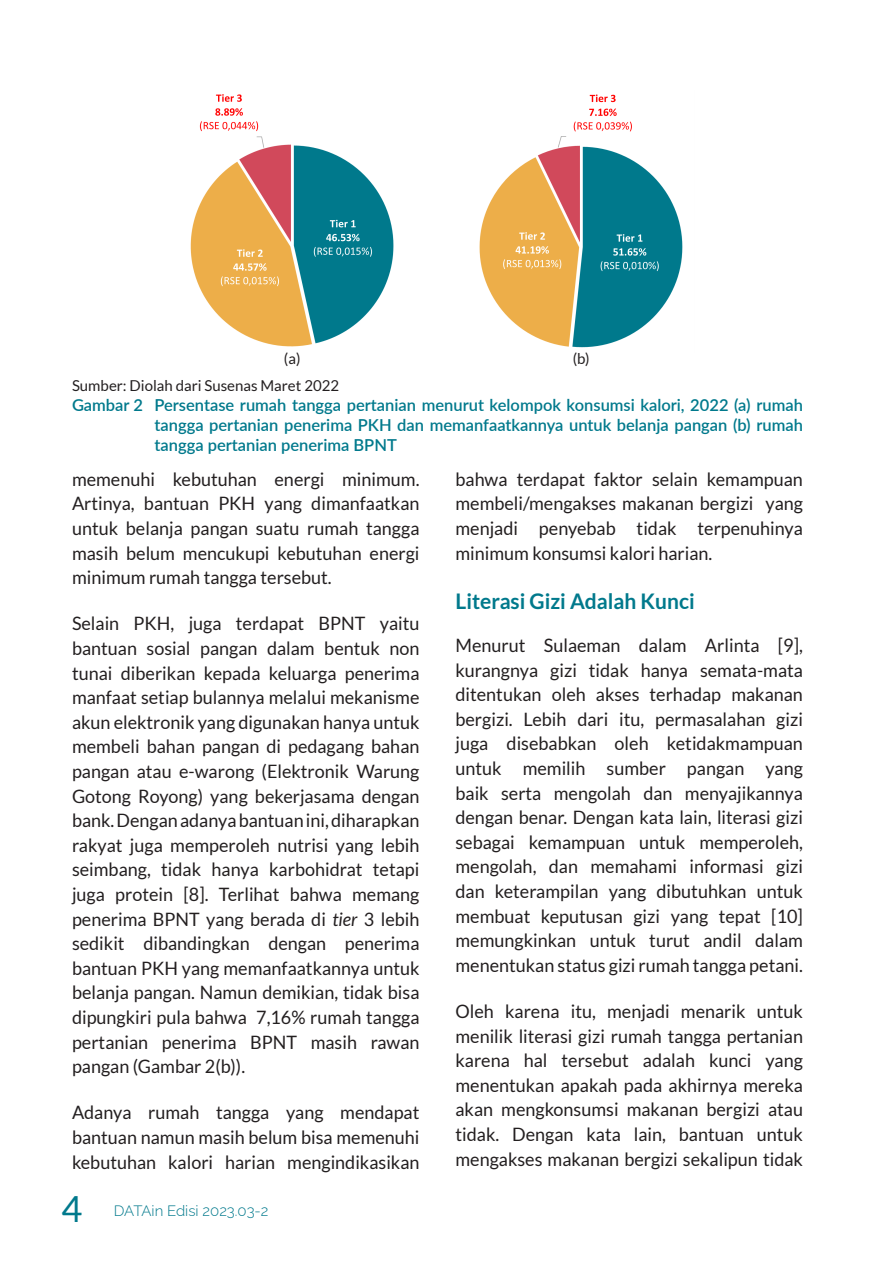
<style>
.page{position:relative;width:893px;height:1263px;background:#fff}
.page>*{position:absolute;margin:0;border:0;box-sizing:border-box;transform-origin:0 0}
.t1{font:36px "Lato";color:#00798c}
.Heading_1_Datain{font:700 21.6px "Lato";color:#00798c}
.Body_Text_Datain{font:18.45px/24.6px "Lato";color:#231f20;text-align:justify}
.t2{font:600 16.5px/19.8px "Lato";color:#00798c;text-align:justify}
.Sumber_Note_Gambar_D{font:15px "Lato";color:#231f20}
.t3{font:100 15px "Raleway";color:#00798c}
.s1{font-style:italic}
</style>
<div class="page">
<img style="left:190px;top:94px;width:204px;height:253px">
<img style="left:479px;top:94px;width:204px;height:254px">
<p class="Sumber_Note_Gambar_D" style="left:284px;top:350px;width:18px">(a)</p>
<p class="Sumber_Note_Gambar_D" style="left:573px;top:350px;width:19px">(b)</p>
<p class="Sumber_Note_Gambar_D" style="left:72px;top:377px;width:269px">Sumber: Diolah dari Susenas Maret 2022</p>
<p class="t2" style="left:154px;top:394px;width:650px;text-indent:-82px">Gambar 2 Persentase rumah tangga pertanian menurut kelompok konsumsi kalori, 2022 (a) rumah tangga pertanian penerima PKH dan memanfaatkannya untuk belanja pangan (b) rumah tangga pertanian penerima BPNT</p>
<p class="Body_Text_Datain" style="left:455px;top:467px;width:349px">bahwa terdapat faktor selain kemampuan membeli/mengakses makanan bergizi yang menjadi penyebab tidak terpenuhinya minimum konsumsi kalori harian.</p>
<p class="Heading_1_Datain" style="left:455px;top:589px;width:241px">Literasi Gizi Adalah Kunci</p>
<p class="Body_Text_Datain" style="left:455px;top:633px;width:349px">Menurut Sulaeman dalam Arlinta [9], kurangnya gizi tidak hanya semata-mata ditentukan oleh akses terhadap makanan bergizi. Lebih dari itu, permasalahan gizi juga disebabkan oleh ketidakmampuan untuk memilih sumber pangan yang baik serta mengolah dan menyajikannya dengan benar. Dengan kata lain, literasi gizi sebagai kemampuan untuk memperoleh, mengolah, dan memahami informasi gizi dan keterampilan yang dibutuhkan untuk membuat keputusan gizi yang tepat [10] memungkinkan untuk turut andil dalam menentukan status gizi rumah tangga petani.</p>
<p class="Body_Text_Datain" style="left:455px;top:999px;width:349px">Oleh karena itu, menjadi menarik untuk menilik literasi gizi rumah tangga pertanian karena hal tersebut adalah kunci yang menentukan apakah pada akhirnya mereka akan mengkonsumsi makanan bergizi atau tidak. Dengan kata lain, bantuan untuk mengakses makanan bergizi sekalipun tidak</p>
<p class="Body_Text_Datain" style="left:72px;top:467px;width:349px">memenuhi kebutuhan energi minimum.<br>Artinya, bantuan PKH yang dimanfaatkan untuk belanja pangan suatu rumah tangga masih belum mencukupi kebutuhan energi minimum rumah tangga tersebut.</p>
<p class="Body_Text_Datain" style="left:72px;top:611px;width:349px">Selain PKH, juga terdapat BPNT yaitu bantuan sosial pangan dalam bentuk non tunai diberikan kepada keluarga penerima manfaat setiap bulannya melalui mekanisme akun elektronik yang digunakan hanya untuk membeli bahan pangan di pedagang bahan pangan atau e-warong (Elektronik Warung Gotong Royong) yang bekerjasama dengan bank. Dengan adanya bantuan ini, diharapkan rakyat juga memperoleh nutrisi yang lebih seimbang, tidak hanya karbohidrat tetapi juga protein [8]. Terlihat bahwa memang penerima BPNT yang berada di <span class="s1">tier</span> 3 lebih sedikit dibandingkan dengan penerima bantuan PKH yang memanfaatkannya untuk belanja pangan. Namun demikian, tidak bisa dipungkiri pula bahwa 7,16% rumah tangga pertanian penerima BPNT masih rawan pangan (Gambar 2(b)).</p>
<p class="Body_Text_Datain" style="left:72px;top:1100px;width:349px">Adanya rumah tangga yang mendapat bantuan namun masih belum bisa memenuhi kebutuhan kalori harian mengindikasikan</p>
<h1 class="t1" style="left:62px;top:1189px;width:22px">4</h1>
<p class="t3" style="left:114px;top:1198px;width:156px">DATAin Edisi 2023.03-2</p>
</div>
